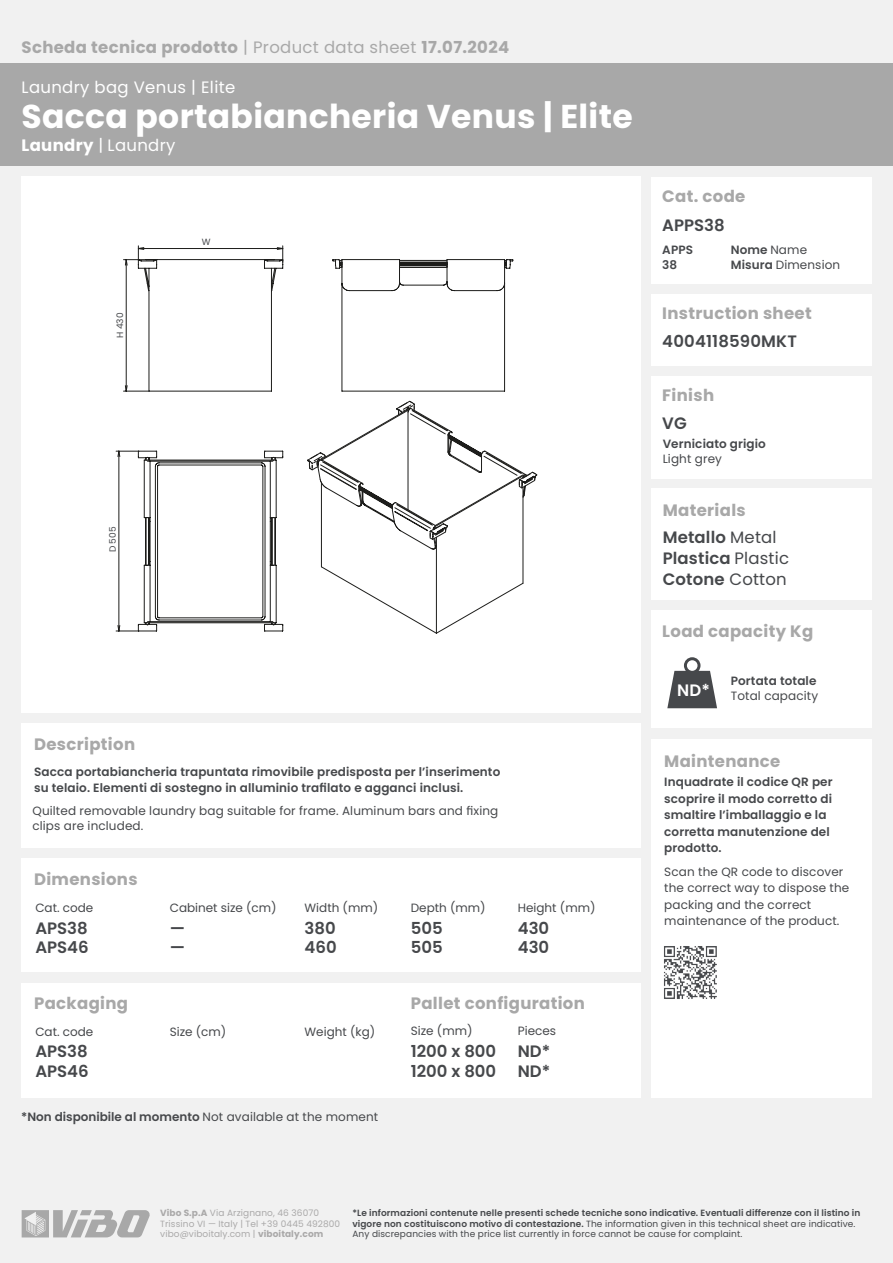
<style>
.page{position:relative;width:893px;height:1263px;background:#f1f1f1}
.page>*{position:absolute;margin:0;border:0;box-sizing:border-box;transform-origin:0 0}
.t1{font:700 33px "Poppins";letter-spacing:.01em;color:#fff}
.t2{font:700 16.5px "Poppins";letter-spacing:.02em;color:#a8a8a8}
.t3{font:600 16.5px "Poppins";color:#46484b}
.t4{font:16.5px "Poppins";letter-spacing:.02em;color:#fff}
.t5{font:600 16.5px "Poppins";color:#fff}
.t6{font:600 12px/16.5px "Poppins";letter-spacing:.01em;color:#46484b}
.t7{font:12px/15px "Poppins";letter-spacing:.01em;color:#46484b}
.t8{font:9px "Poppins";letter-spacing:.01em;color:#46484b}
.t9{font:600 9px "Poppins";letter-spacing:.01em;color:#46484b}
.t10{font:9px "Poppins";letter-spacing:.01em;color:#aaa9a9}
.s1{font-weight:400}
.s2{font-weight:700}
.s3{font-weight:600}
</style>
<div class="page">
<div style="left:652px;top:177px;width:220px;height:106px;background:#fff"></div>
<div style="left:652px;top:294px;width:220px;height:71px;background:#fff"></div>
<div style="left:22px;top:177px;width:619px;height:536px;background:#fff"></div>
<div style="left:652px;top:611px;width:220px;height:117px;background:#fff"></div>
<div style="left:22px;top:724px;width:619px;height:124px;background:#fff"></div>
<div style="left:22px;top:859px;width:619px;height:113px;background:#fff"></div>
<div style="left:22px;top:983px;width:619px;height:114px;background:#fff"></div>
<div style="left:0;top:64px;width:893px;height:102px;background:#a8a8a8"></div>
<div style="left:652px;top:739px;width:220px;height:358px;background:#fff"></div>
<img style="left:664px;top:946px;width:53px;height:53px">
<div style="left:652px;top:489px;width:220px;height:111px;background:#fff"></div>
<div style="left:652px;top:376px;width:220px;height:102px;background:#fff"></div>
<svg style="left:332px;top:259px;width:182px;height:375px"></svg>
<svg style="left:307px;top:401px;width:230px;height:232px"></svg>
<svg style="left:116px;top:246px;width:167px;height:385px"></svg>
<hr style="left:119px;top:451px;width:1px;height:180px;background:#1d1d1b">
<svg style="left:22px;top:1210px;width:128px;height:27px"></svg>
<svg style="left:667px;top:657px;width:50px;height:51px"></svg>
<p class="t2" style="left:22px;top:38px;width:489px">Scheda tecnica prodotto <span class="s1">| Product data sheet</span> 17.07.2024</p>
<p class="t4" style="left:22px;top:78px;width:215px">Laundry bag Venus | Elite</p>
<p class="t1" style="left:22px;top:97px;width:613px">Sacca portabiancheria Venus | Elite</p>
<p class="t4" style="left:22px;top:136px;width:155px"><span class="s2">Laundry</span> | Laundry</p>
<p class="t8" style="left:115px;top:338px;width:27px;rotate:-90deg">H 430</p>
<p class="t8" style="left:202px;top:236px;width:10px">W</p>
<p class="t8" style="left:108px;top:552px;width:28px;rotate:-90deg">D 505</p>
<p class="t2" style="left:34px;top:735px;width:102px">Description</p>
<p class="t6" style="left:34px;top:763px;width:468px">Sacca portabiancheria trapuntata rimovibile predisposta per l’inserimento su telaio. Elementi di sostegno in alluminio trafilato e agganci inclusi.</p>
<p class="t7" style="left:32px;top:803px;width:467px">Quilted removable laundry bag suitable for frame. Aluminum bars and fixing clips are included.</p>
<p class="t2" style="left:34px;top:869px;width:105px">Dimensions</p>
<p class="t7" style="left:35px;top:900px;width:59px">Cat. code</p>
<p class="t3" style="left:35px;top:918px;width:54px">APS38</p>
<p class="t3" style="left:35px;top:938px;width:55px">APS46</p>
<p class="t7" style="left:170px;top:900px;width:108px">Cabinet size (cm)</p>
<p class="t3" style="left:170px;top:918px;width:17px">—</p>
<p class="t3" style="left:170px;top:938px;width:17px">—</p>
<p class="t7" style="left:305px;top:900px;width:75px">Width (mm)</p>
<p class="t3" style="left:305px;top:918px;width:33px">380</p>
<p class="t3" style="left:305px;top:938px;width:34px">460</p>
<p class="t7" style="left:411px;top:900px;width:76px">Depth (mm)</p>
<p class="t7" style="left:518px;top:900px;width:79px">Height (mm)</p>
<p class="t3" style="left:411px;top:918px;width:33px">505</p>
<p class="t3" style="left:411px;top:938px;width:33px">505</p>
<p class="t3" style="left:518px;top:918px;width:33px">430</p>
<p class="t3" style="left:518px;top:938px;width:33px">430</p>
<p class="t2" style="left:34px;top:993px;width:95px">Packaging</p>
<p class="t2" style="left:411px;top:993px;width:176px">Pallet configuration</p>
<p class="t7" style="left:35px;top:1024px;width:59px">Cat. code</p>
<p class="t3" style="left:35px;top:1042px;width:54px">APS38</p>
<p class="t3" style="left:35px;top:1062px;width:55px">APS46</p>
<p class="t7" style="left:170px;top:1024px;width:58px">Size (cm)</p>
<p class="t7" style="left:411px;top:1023px;width:63px">Size (mm)</p>
<p class="t7" style="left:305px;top:1024px;width:72px">Weight (kg)</p>
<p class="t7" style="left:518px;top:1023px;width:40px">Pieces</p>
<p class="t3" style="left:411px;top:1042px;width:87px">1200 x 800</p>
<p class="t3" style="left:411px;top:1061px;width:87px">1200 x 800</p>
<p class="t3" style="left:518px;top:1042px;width:34px">ND*</p>
<p class="t3" style="left:518px;top:1061px;width:34px">ND*</p>
<p class="t6" style="left:21px;top:1108px;width:359px">*Non disponibile al momento <span class="s1">Not available at the moment</span></p>
<p class="t2" style="left:662px;top:187px;width:85px">Cat. code</p>
<p class="t3" style="left:662px;top:216px;width:64px">APPS38</p>
<p class="t6" style="left:662px;top:242px;width:32px">APPS</p>
<p class="t6" style="left:662px;top:257px;width:17px">38</p>
<p class="t6" style="left:731px;top:242px;width:78px">Nome <span class="s1">Name</span></p>
<p class="t7" style="left:731px;top:258px;width:111px"><span class="s3">Misura</span> Dimension</p>
<p class="t2" style="left:662px;top:304px;width:151px">Instruction sheet</p>
<p class="t3" style="left:662px;top:332px;width:136px">4004118590MKT</p>
<p class="t2" style="left:662px;top:386px;width:53px">Finish</p>
<p class="t3" style="left:662px;top:414px;width:26px">VG</p>
<p class="t6" style="left:663px;top:436px;width:105px">Verniciato grigio</p>
<p class="t7" style="left:663px;top:452px;width:61px">Light grey</p>
<p class="t2" style="left:663px;top:500px;width:85px">Materials</p>
<p class="t3" style="left:663px;top:528px;width:115px">Metallo <span class="s1">Metal</span></p>
<p class="t3" style="left:663px;top:549px;width:128px">Plastica <span class="s1">Plastic</span></p>
<p class="t3" style="left:663px;top:570px;width:126px">Cotone <span class="s1">Cotton</span></p>
<p class="t2" style="left:662px;top:621px;width:153px">Load capacity Kg</p>
<p class="t5" style="left:677px;top:681px;width:34px">ND*</p>
<p class="t6" style="left:731px;top:672px;width:87px">Portata totale</p>
<p class="t7" style="left:731px;top:688px;width:89px">Total capacity</p>
<p class="t2" style="left:664px;top:751px;width:118px">Maintenance</p>
<p class="t6" style="left:664px;top:774px;width:170px">Inquadrate il codice QR per</p>
<p class="t6" style="left:664px;top:790px;width:169px">scoprire il modo corretto di</p>
<p class="t6" style="left:664px;top:807px;width:164px">smaltire l’imballaggio e la</p>
<p class="t6" style="left:664px;top:823px;width:167px">corretta manutenzione del</p>
<p class="t6" style="left:664px;top:840px;width:59px">prodotto.</p>
<p class="t7" style="left:664px;top:864px;width:181px">Scan the QR code to discover</p>
<p class="t7" style="left:664px;top:880px;width:187px">the correct way to dispose the</p>
<p class="t7" style="left:664px;top:897px;width:149px">packing and the correct</p>
<p class="t7" style="left:664px;top:913px;width:177px">maintenance of the product.</p>
<p class="t10" style="left:160px;top:1208px;width:160px"><span class="s2">Vibo S.p.A</span> Via Arzignano, 46 36070</p>
<p class="t10" style="left:160px;top:1218px;width:182px">Trissino VI — Italy | Tel +39 0445 492800</p>
<p class="t10" style="left:160px;top:1229px;width:165px">vibo@viboitaly.com | <span class="s2">viboitaly.com</span></p>
<p class="t9" style="left:352px;top:1208px;width:510px">*Le informazioni contenute nelle presenti schede tecniche sono indicative. Eventuali differenze con il listino in</p>
<p class="t8" style="left:352px;top:1218px;width:505px"><span class="s3">vigore non costituiscono motivo di contestazione.</span> The information given in this technical sheet are indicative.</p>
<p class="t8" style="left:352px;top:1229px;width:391px">Any discrepancies with the price list currently in force cannot be cause for complaint.</p>
</div>
